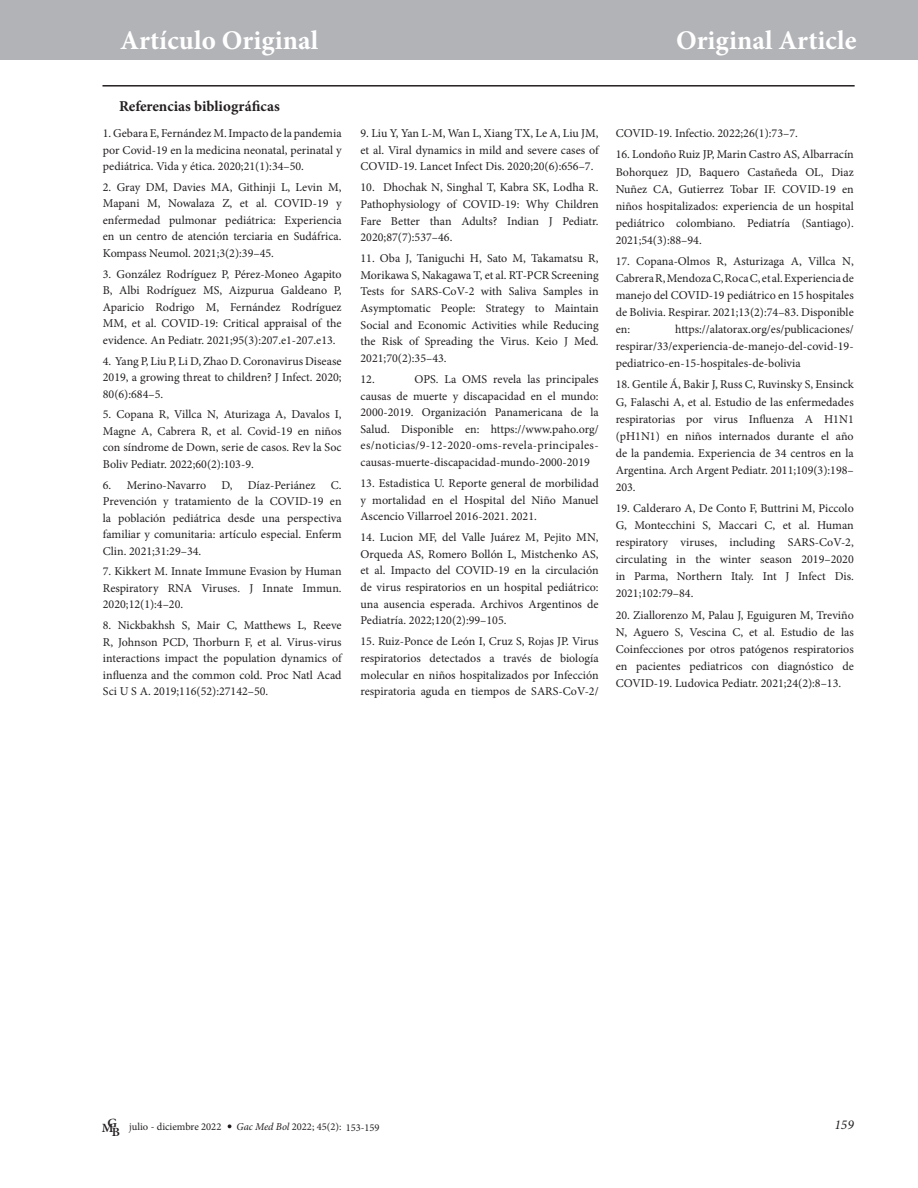
<style>
.page{position:relative;width:918px;height:1188px;background:#fff}
.page>*{position:absolute;margin:0;border:0;box-sizing:border-box;transform-origin:0 0}
.t1{font:700 27px "Minion Pro";color:#fff}
.t2{font:700 15px "Minion Pro";letter-spacing:-.005em;color:#231f20}
.t3{font:italic 13.5px "Minion Pro";color:#231f20}
.t4{font:600 12.6px "Minion Pro";color:#231f20;scale:1.05 1}
.t5{font:12px/16.6px "Minion Pro";color:#231f20;text-align:justify}
.t6{font:10.5px "Minion Pro";color:#231f20}
.s1{font-weight:600;font-size:12.6px}
.s2{font-style:italic}
</style>
<div class="page">
<div style="left:0;top:0;width:918px;height:60px;background:#b2b3b7"></div>
<svg style="left:228px;top:1124px;width:3px;height:4px"></svg>
<hr style="left:102px;top:85px;width:753px;height:2px;background:#231f20">
<h1 class="t1" style="left:120px;top:21px;width:200px">Artículo Original</h1>
<h1 class="t1" style="left:676px;top:21px;width:182px">Original Article</h1>
<p class="t2" style="left:119px;top:95px;width:162px">Referencias bibliográficas</p>
<p class="t5" style="left:103px;top:125px;width:240px">1. Gebara E, Fernández M. Impacto de la pandemia por Covid-19 en la medicina neonatal, perinatal y pediátrica. Vida y ética. 2020;21(1):34–50.</p>
<p class="t5" style="left:103px;top:179px;width:240px">2. Gray DM, Davies MA, Githinji L, Levin M, Mapani M, Nowalaza Z, et al. COVID-19 y enfermedad pulmonar pediátrica: Experiencia en un centro de atención terciaria en Sudáfrica.<br>Kompass Neumol. 2021;3(2):39–45.</p>
<p class="t5" style="left:103px;top:266px;width:240px">3. González Rodríguez P, Pérez-Moneo Agapito B, Albi Rodríguez MS, Aizpurua Galdeano P, Aparicio Rodrigo M, Fernández Rodríguez MM, et al. COVID-19: Critical appraisal of the evidence. An Pediatr. 2021;95(3):207.e1-207.e13.</p>
<p class="t5" style="left:103px;top:353px;width:240px">4. Yang P, Liu P, Li D, Zhao D. Coronavirus Disease 2019, a growing threat to children? J Infect. 2020; 80(6):684–5.</p>
<p class="t5" style="left:103px;top:406px;width:240px">5. Copana R, Villca N, Aturizaga A, Davalos I, Magne A, Cabrera R, et al. Covid-19 en niños con síndrome de Down, serie de casos. Rev la Soc Boliv Pediatr. 2022;60(2):103-9.</p>
<p class="t5" style="left:103px;top:477px;width:105px">6. Merino-Navarro</p>
<p class="t5" style="left:221px;top:477px;width:13px">D,</p>
<p class="t5" style="left:248px;top:477px;width:69px">Díaz-Periánez</p>
<p class="t5" style="left:103px;top:477px;width:240px;text-indent:228px">C.<br>Prevención y tratamiento de la COVID-19 en la población pediátrica desde una perspectiva familiar y comunitaria: artículo especial. Enferm Clin. 2021;31:29–34.</p>
<p class="t5" style="left:103px;top:563px;width:240px">7. Kikkert M. Innate Immune Evasion by Human Respiratory RNA Viruses. J Innate Immun.<br>2020;12(1):4–20.</p>
<p class="t5" style="left:103px;top:617px;width:240px">8. Nickbakhsh S, Mair C, Matthews L, Reeve R, Johnson PCD, Thorburn F, et al. Virus-virus interactions impact the population dynamics of influenza and the common cold. Proc Natl Acad Sci U S A. 2019;116(52):27142–50.</p>
<p class="t5" style="left:361px;top:125px;width:240px">9. Liu Y, Yan L-M, Wan L, Xiang TX, Le A, Liu JM, et al. Viral dynamics in mild and severe cases of COVID-19. Lancet Infect Dis. 2020;20(6):656–7.</p>
<p class="t5" style="left:361px;top:179px;width:240px">10. Dhochak N, Singhal T, Kabra SK, Lodha R.<br>Pathophysiology of COVID-19: Why Children Fare Better than Adults? Indian J Pediatr.<br>2020;87(7):537–46.</p>
<p class="t5" style="left:361px;top:250px;width:240px">11. Oba J, Taniguchi H, Sato M, Takamatsu R, Morikawa S, Nakagawa T, et al. RT-PCR Screening Tests for SARS-CoV-2 with Saliva Samples in Asymptomatic People: Strategy to Maintain Social and Economic Activities while Reducing the Risk of Spreading the Virus. Keio J Med.<br>2021;70(2):35–43.</p>
<p class="t5" style="left:361px;top:371px;width:16px">12.</p>
<p class="t5" style="left:361px;top:371px;width:240px;text-indent:54px">OPS. La OMS revela las principales causas de muerte y discapacidad en el mundo:<br>2000-2019. Organización Panamericana de la Salud. Disponible en: https://www.paho.org/ es/noticias/9-12-2020-oms-revela-principales&shy;causas-muerte-discapacidad-mundo-2000-2019</p>
<p class="t5" style="left:361px;top:475px;width:240px">13. Estadistica U. Reporte general de morbilidad y mortalidad en el Hospital del Niño Manuel Ascencio Villarroel 2016-2021. 2021.</p>
<p class="t5" style="left:361px;top:529px;width:240px">14. Lucion MF, del Valle Juárez M, Pejito MN, Orqueda AS, Romero Bollón L, Mistchenko AS, et al. Impacto del COVID-19 en la circulación de virus respiratorios en un hospital pediátrico: una ausencia esperada. Archivos Argentinos de Pediatría. 2022;120(2):99–105.</p>
<p class="t5" style="left:361px;top:633px;width:240px">15. Ruiz-Ponce de León I, Cruz S, Rojas JP. Virus respiratorios detectados a través de biología molecular en niños hospitalizados por Infección respiratoria aguda en tiempos de SARS-CoV-2/</p>
<p class="t5" style="left:616px;top:125px;width:184px">COVID-19. Infectio. 2022;26(1):73–7.</p>
<p class="t5" style="left:616px;top:146px;width:240px;line-height:17.1px">16. Londoño Ruiz JP, Marin Castro AS, Albarracín Bohorquez JD, Baquero Castañeda OL, Diaz Nuñez CA, Gutierrez Tobar IF. COVID-19 en niños hospitalizados: experiencia de un hospital pediátrico colombiano. Pediatría (Santiago).<br>2021;54(3):88–94.</p>
<p class="t5" style="left:616px;top:253px;width:240px;line-height:17.1px">17. Copana-Olmos R, Asturizaga A, Villca N, Cabrera R, Mendoza C, Roca C, et al. Experiencia de manejo del COVID-19 pediátrico en 15 hospitales de Bolivia. Respirar. 2021;13(2):74–83. Disponible en:</p>
<p class="t5" style="left:616px;top:321px;width:240px;line-height:17.1px;text-indent:60px">https://alatorax.org/es/publicaciones/ respirar/33/experiencia-de-manejo-del-covid-19- pediatrico-en-15-hospitales-de-bolivia</p>
<p class="t5" style="left:616px;top:376px;width:240px;line-height:17.1px">18. Gentile Á, Bakir J, Russ C, Ruvinsky S, Ensinck G, Falaschi A, et al. Estudio de las enfermedades respiratorias por virus Influenza A H1N1 (pH1N1) en niños internados durante el año de la pandemia. Experiencia de 34 centros en la Argentina. Arch Argent Pediatr. 2011;109(3):198– 203.</p>
<p class="t5" style="left:616px;top:500px;width:240px;line-height:17.1px">19. Calderaro A, De Conto F, Buttrini M, Piccolo G, Montecchini S, Maccari C, et al. Human respiratory viruses, including SARS-CoV-2, circulating in the winter season 2019–2020 in Parma, Northern Italy. Int J Infect Dis.<br>2021;102:79–84.</p>
<p class="t5" style="left:616px;top:606px;width:240px;line-height:17.1px">20. Ziallorenzo M, Palau J, Eguiguren M, Treviño N, Aguero S, Vescina C, et al. Estudio de las Coinfecciones por otros patógenos respiratorios en pacientes pediatricos con diagnóstico de COVID-19. Ludovica Pediatr. 2021;24(2):8–13.</p>
<p class="t4" style="left:102px;top:1117px;width:16px">MG</p>
<p class="t6" style="left:112px;top:1120px;width:111px"><span class="s1">B</span> julio - diciembre 2022</p>
<p class="t6" style="left:236px;top:1120px;width:145px"><span class="s2">Gac Med Bol</span> 2022; 45(2): 153-159</p>
<p class="t3" style="left:834px;top:1116px;width:21px">159</p>
</div>
